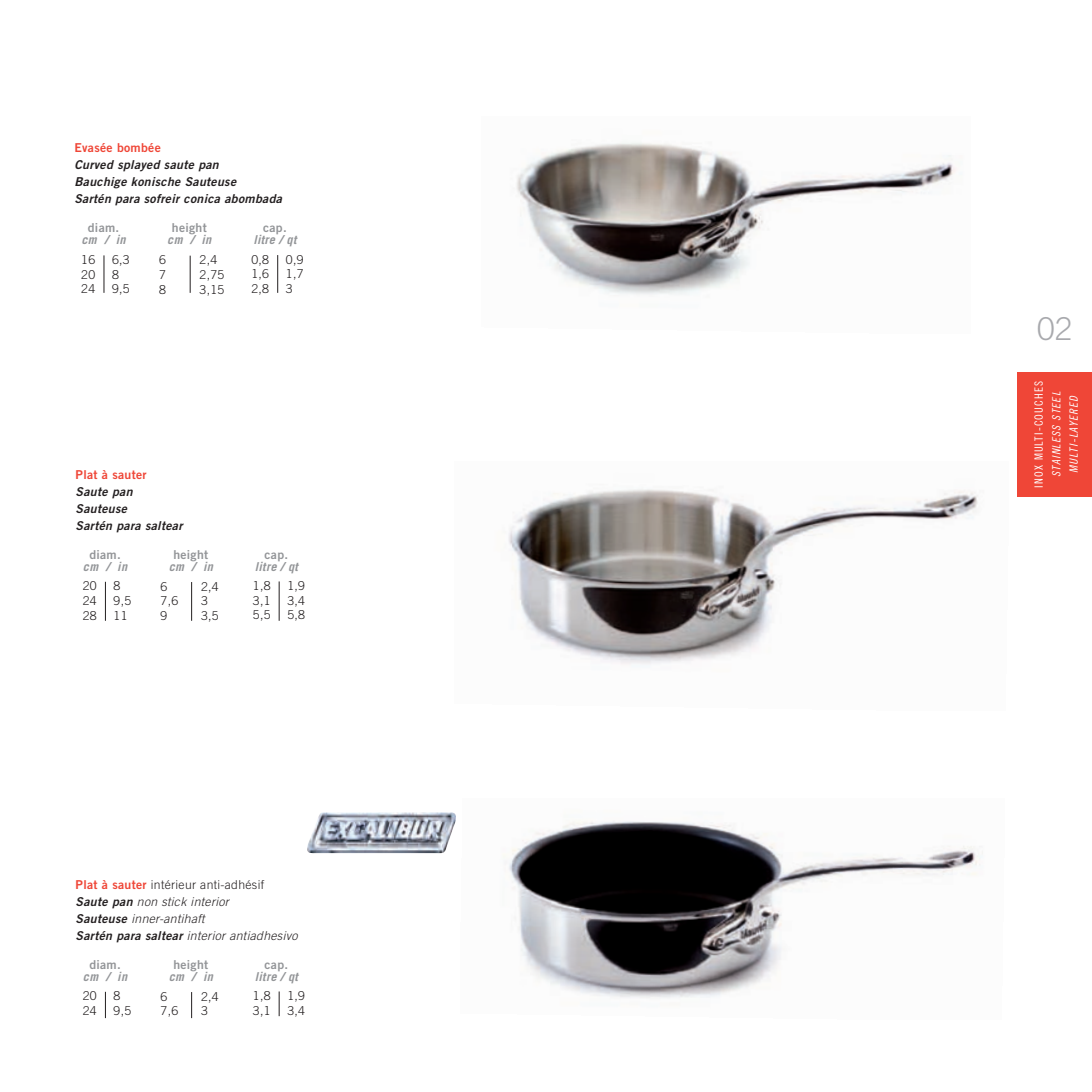
<style>
.page{position:relative;width:1092px;height:1092px;background:#fff}
.page>*{position:absolute;margin:0;border:0;box-sizing:border-box;transform-origin:0 0}
.t1{font:300 31.5px "Trade Gothic";color:#a8a9ad}
.t2{font:italic 300 12.25px/17px "Trade Gothic";letter-spacing:.03em;color:#231f20}
.t3{font:300 12.25px/14.7px "Trade Gothic";letter-spacing:.025em;color:#231f20}
.t4{font:italic 12.25px/17px "Trade Gothic Bold Two";letter-spacing:.03em;color:#231f20}
.t5{font:italic 700 12.25px "Trade Gothic";letter-spacing:.025em;color:#939598}
.t6{font:12.25px "Trade Gothic Bold Two";letter-spacing:.025em;color:#939598}
.t7{font:12.25px "Trade Gothic Bold Two";letter-spacing:.025em;color:#ef4637}
.t8{font:11.38px/17.5px "Trade Gothic Cond Eighteen Obl";letter-spacing:.105em;color:#fff;text-align:center}
.t9{font:11.38px "Trade Gothic Cond Eighteen";letter-spacing:.1em;color:#fff}
.s1{font-family:"Trade Gothic Bold Two";font-weight:400;font-style:normal;color:#ef4637}
.s2{font-style:normal}
.s3{font-family:"Trade Gothic Bold Two";font-weight:400}
</style>
<div class="page">
<hr style="left:105px;top:581px;width:1px;height:39px;background:#231f20">
<hr style="left:191px;top:582px;width:1px;height:38px;background:#231f20">
<hr style="left:279px;top:581px;width:1px;height:39px;background:#231f20">
<hr style="left:104px;top:255px;width:1px;height:38px;background:#231f20">
<hr style="left:190px;top:255px;width:1px;height:38px;background:#231f20">
<hr style="left:277px;top:255px;width:1px;height:38px;background:#231f20">
<img style="left:508px;top:489px;width:470px;height:175px">
<img style="left:516px;top:142px;width:440px;height:153px">
<div style="left:1017px;top:372px;width:74px;height:124px;background:#ef4637"></div>
<svg style="left:105px;top:991px;width:1px;height:26px"></svg>
<svg style="left:191px;top:992px;width:1px;height:25px"></svg>
<svg style="left:279px;top:991px;width:1px;height:25px"></svg>
<img style="left:503px;top:821px;width:480px;height:177px">
<img style="left:307px;top:812px;width:149px;height:41px">
<p class="t7" style="left:74px;top:143px;width:88px">Evasée bombée</p>
<p class="t4" style="left:74px;top:157px;width:209px">Curved splayed saute pan<br>Bauchige konische Sauteuse<br>Sartén para sofreir conica abombada</p>
<p class="t6" style="left:88px;top:223px;width:33px">diam.</p>
<p class="t5" style="left:81px;top:235px;width:46px">cm / in</p>
<p class="t3" style="left:81px;top:253px;width:15px;text-align:justify">16<br>20<br>24</p>
<p class="t3" style="left:112px;top:253px;width:19px">6,3<br>8<br>9,5</p>
<p class="t6" style="left:172px;top:223px;width:36px">height</p>
<p class="t5" style="left:167px;top:235px;width:46px">cm / in</p>
<p class="t6" style="left:263px;top:223px;width:25px">cap.</p>
<p class="t5" style="left:253px;top:235px;width:45px">litre / qt</p>
<p class="t3" style="left:159px;top:253px;width:8px;text-align:justify">6<br>7<br>8</p>
<p class="t3" style="left:199px;top:253px;width:26px">2,4<br>2,75<br>3,15</p>
<p class="t3" style="left:251px;top:253px;width:19px;text-align:justify">0,8<br>1,6<br>2,8</p>
<p class="t3" style="left:286px;top:253px;width:19px;text-align:justify">0,9<br>1,7<br>3</p>
<p class="t7" style="left:76px;top:470px;width:72px">Plat à sauter</p>
<p class="t4" style="left:76px;top:484px;width:108px">Saute pan<br>Sauteuse<br>Sartén para saltear</p>
<p class="t6" style="left:89px;top:549px;width:33px">diam.</p>
<p class="t5" style="left:83px;top:562px;width:46px">cm / in</p>
<p class="t6" style="left:173px;top:549px;width:36px">height</p>
<p class="t5" style="left:169px;top:562px;width:46px">cm / in</p>
<p class="t6" style="left:264px;top:549px;width:25px">cap.</p>
<p class="t5" style="left:255px;top:562px;width:45px">litre / qt</p>
<p class="t3" style="left:83px;top:579px;width:15px;text-align:justify">20<br>24<br>28</p>
<p class="t3" style="left:114px;top:579px;width:19px">8<br>9,5<br>11</p>
<p class="t3" style="left:161px;top:580px;width:19px">6<br>7,6<br>9</p>
<p class="t3" style="left:201px;top:580px;width:19px">2,4<br>3<br>3,5</p>
<p class="t3" style="left:253px;top:579px;width:19px;text-align:justify">1,8<br>3,1<br>5,5</p>
<p class="t3" style="left:287px;top:579px;width:19px;text-align:justify">1,9<br>3,4<br>5,8</p>
<p class="t2" style="left:76px;top:877px;width:223px"><span class="s1">Plat à sauter</span> <span class="s2">intérieur anti-adhésif </span><span class="s3">Saute pan</span> non stick interior<br><span class="s3">Sauteuse</span> inner-antihaft<br><span class="s3">Sartén para saltear</span> interior antiadhesivo</p>
<p class="t6" style="left:89px;top:959px;width:33px">diam.</p>
<p class="t5" style="left:83px;top:971px;width:46px">cm / in</p>
<p class="t3" style="left:83px;top:989px;width:15px">20<br>24</p>
<p class="t3" style="left:114px;top:989px;width:19px">8<br>9,5</p>
<p class="t6" style="left:173px;top:959px;width:36px">height</p>
<p class="t5" style="left:169px;top:971px;width:46px">cm / in</p>
<p class="t6" style="left:264px;top:959px;width:25px">cap.</p>
<p class="t5" style="left:255px;top:971px;width:45px">litre / qt</p>
<p class="t3" style="left:161px;top:989px;width:19px">6<br>7,6</p>
<p class="t3" style="left:201px;top:989px;width:19px">2,4<br>3</p>
<p class="t3" style="left:253px;top:989px;width:19px">1,8<br>3,1</p>
<p class="t3" style="left:287px;top:989px;width:19px">1,9<br>3,4</p>
<h1 class="t1" style="left:1037px;top:317px;width:36px">02</h1>
<p class="t9" style="left:1034px;top:487px;width:108px;rotate:-90deg">INOX MULTI-COUCHES</p>
<p class="t8" style="left:1048px;top:476px;width:86px;rotate:-90deg">STAINLESS STEEL<br>MULTI-LAYERED</p>
</div>
